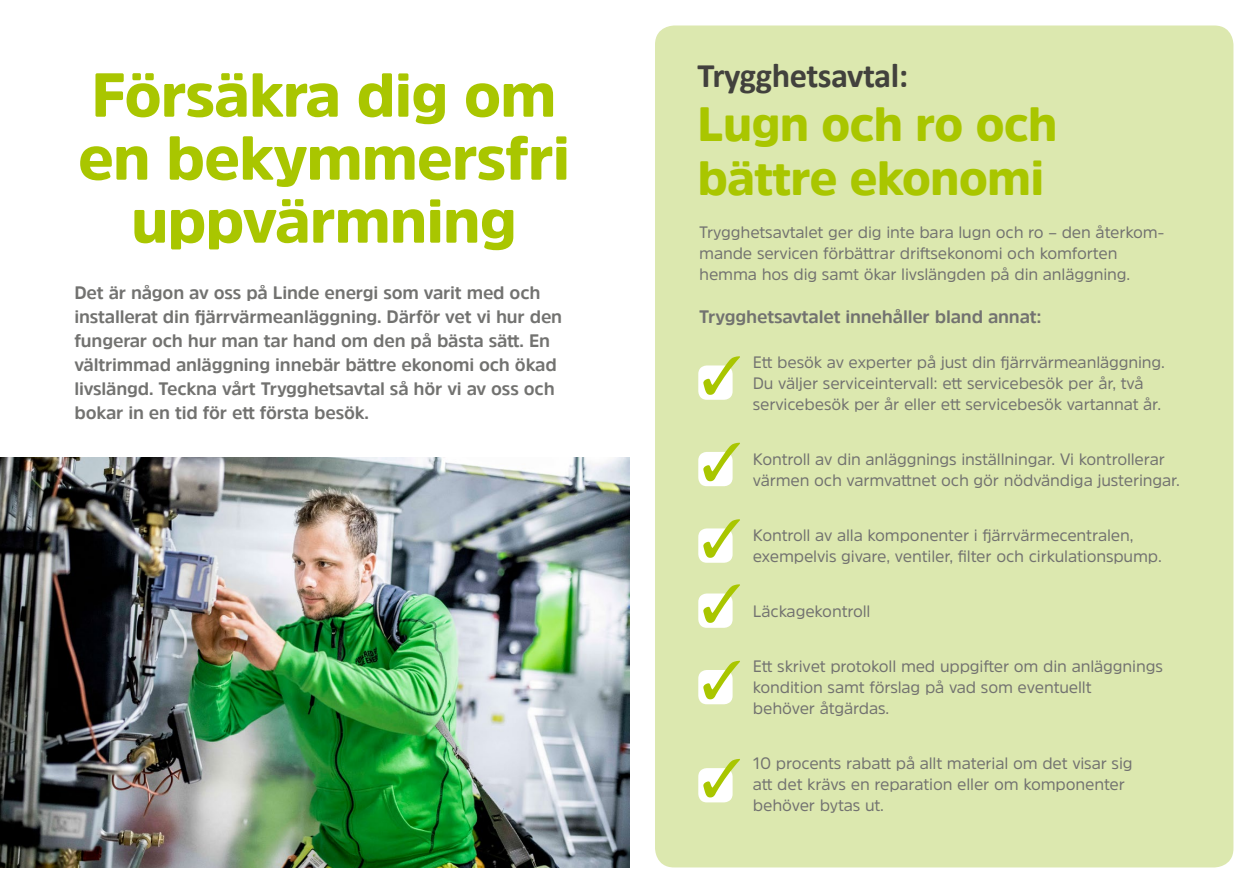
<style>
.page{position:relative;width:1259px;height:893px;background:#fff}
.page>*{position:absolute;margin:0;border:0;box-sizing:border-box;transform-origin:0 0}
.t1{font:900 61.5px/63px "Amsi Pro";letter-spacing:-.02em;color:#a9c600;text-align:center}
.t2{font:900 48px/54px "Amsi Pro";letter-spacing:-.02em;color:#a9c600}
.t3{font:700 34.5px "Calibri";letter-spacing:-.015em;color:#42413d}
.t4{font:700 18px/24px "Amsi Pro";letter-spacing:-.01em;color:#727270}
.t5{font:16.5px/21px "Amsi Pro";letter-spacing:-.01em;color:#727270}
</style>
<div class="page">
<div style="left:655px;top:26px;width:578px;height:841px;background:#dce8af;border-radius:19px"></div>
<div style="left:698px;top:365px;width:34px;height:35px;background:#fff;border-radius:9px"></div>
<svg style="left:703px;top:356px;width:37px;height:39px"></svg>
<div style="left:698px;top:452px;width:34px;height:34px;background:#fff;border-radius:9px"></div>
<svg style="left:703px;top:443px;width:37px;height:38px"></svg>
<div style="left:698px;top:528px;width:34px;height:35px;background:#fff;border-radius:9px"></div>
<svg style="left:703px;top:519px;width:37px;height:39px"></svg>
<div style="left:698px;top:593px;width:34px;height:35px;background:#fff;border-radius:9px"></div>
<svg style="left:703px;top:584px;width:37px;height:39px"></svg>
<div style="left:698px;top:670px;width:34px;height:34px;background:#fff;border-radius:9px"></div>
<svg style="left:703px;top:661px;width:37px;height:38px"></svg>
<div style="left:698px;top:768px;width:34px;height:34px;background:#fff;border-radius:9px"></div>
<svg style="left:703px;top:759px;width:37px;height:38px"></svg>
<img style="left:0;top:457px;width:629px;height:410px">
<h1 class="t1" style="left:78px;top:62px;width:494px">Försäkra dig om en bekymmersfri uppvärmning</h1>
<p class="t4" style="left:74px;top:280px;width:489px">Det är någon av oss på Linde energi som varit med och installerat din fjärrvärmeanläggning. Därför vet vi hur den fungerar och hur man tar hand om den på bästa sätt. En vältrimmad anläggning innebär bättre ekonomi och ökad livslängd. Teckna vårt Trygghetsavtal så hör vi av oss och bokar in en tid för ett första besök.</p>
<h3 class="t3" style="left:697px;top:55px;width:212px">Trygghetsavtal:</h3>
<h2 class="t2" style="left:697px;top:97px;width:362px">Lugn och ro och bättre ekonomi</h2>
<p class="t5" style="left:699px;top:222px;width:466px">Trygghetsavtalet ger dig inte bara lugn och ro – den återkom&shy;mande servicen förbättrar driftsekonomi och komforten hemma hos dig samt ökar livslängden på din anläggning.</p>
<p class="t4" style="left:699px;top:304px;width:344px">Trygghetsavtalet innehåller bland annat:</p>
<p class="t5" style="left:753px;top:351px;width:414px">Ett besök av experter på just din fjärrvärmeanläggning.<br>Du väljer serviceintervall: ett servicebesök per år, två servicebesök per år eller ett servicebesök vartannat år.</p>
<p class="t5" style="left:753px;top:448px;width:429px">Kontroll av din anläggnings inställningar. Vi kontrollerar värmen och varmvattnet och gör nödvändiga justeringar.</p>
<p class="t5" style="left:753px;top:524px;width:410px">Kontroll av alla komponenter i fjärrvärmecentralen, exempelvis givare, ventiler, filter och cirkulationspump.</p>
<p class="t5" style="left:753px;top:600px;width:119px">Läckagekontroll</p>
<p class="t5" style="left:753px;top:655px;width:411px">Ett skrivet protokoll med uppgifter om din anläggnings kondition samt förslag på vad som eventuellt<br>behöver åtgärdas.</p>
<p class="t5" style="left:753px;top:752px;width:381px">10 procents rabatt på allt material om det visar sig att det krävs en reparation eller om komponenter behöver bytas ut.</p>
</div>
